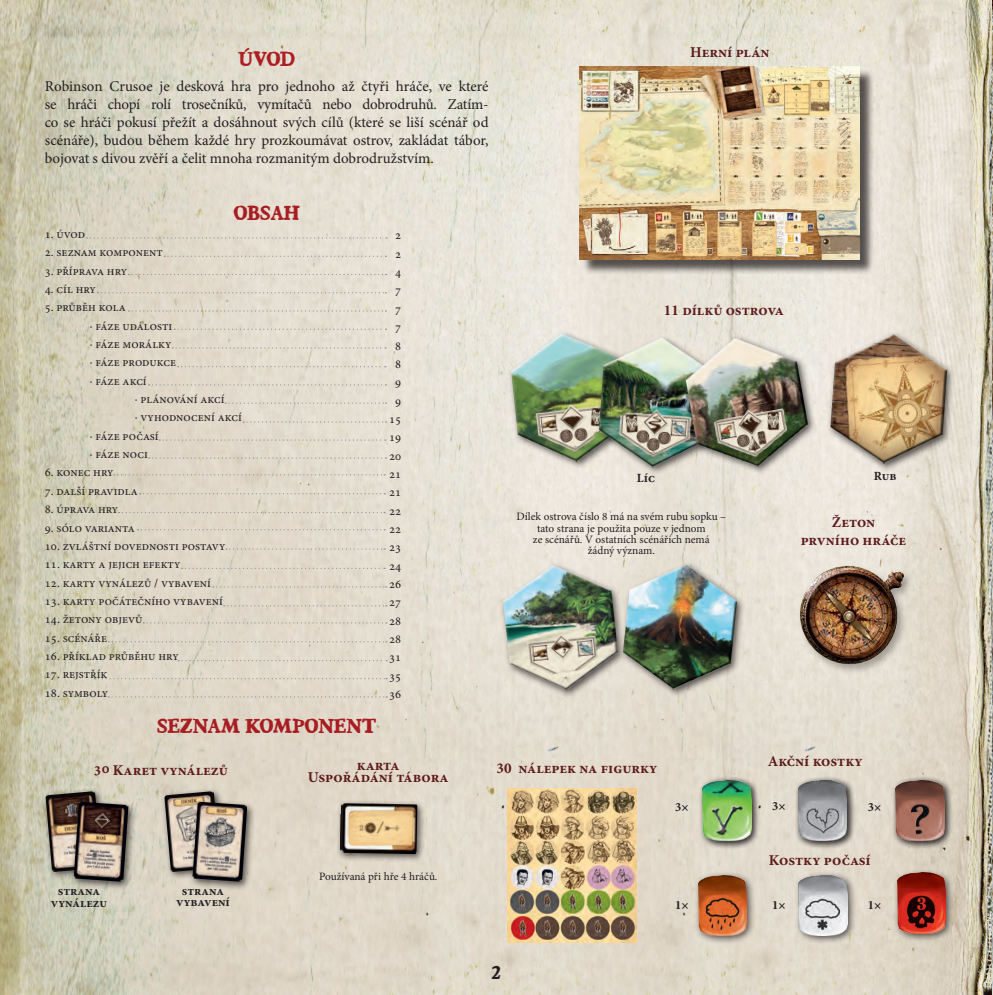
<style>
.page{position:relative;width:993px;height:995px;background:#fff}
.page>*{position:absolute;margin:0;border:0;box-sizing:border-box;transform-origin:0 0}
.NADPIS_1{font:20px "Bountifl";letter-spacing:-.02em;color:#a71d21}
.NADPIS_1-2{font:20px "Bountifl";color:#ad1e22}
.t1{font:18.75px "Bountifl";color:#231f20}
.INSTRUKCE{font:15px/18px "Minion Pro";color:#231f20;text-align:justify}
.hasła{font:700 15px "Minion Pro";color:#5d1a1c}
.INSTRUKCE-2{font:12.5px "Minion Pro";color:#231f20}
.hasła-2{font:700 12.5px "Minion Pro";color:#231f20}
.INSTRUKCE-3{font:11.25px/11.2px "Minion Pro";color:#231f20;text-align:center}
</style>
<div class="page">
<img style="left:0;top:0;width:993px;height:994px">
<div style="left:581px;top:68px;width:293px;height:207px;background:#231f20;opacity:.75"></div>
<img style="left:580px;top:67px;width:279px;height:193px">
<div style="left:507px;top:330px;width:131px;height:140px;background:#ece7dd"></div>
<img style="left:508px;top:328px;width:125px;height:139px">
<div style="left:595px;top:334px;width:129px;height:141px;background:#231f20;opacity:.75"></div>
<img style="left:596px;top:334px;width:84px;height:137px">
<div style="left:682px;top:334px;width:135px;height:141px;background:#ece8df"></div>
<img style="left:680px;top:328px;width:133px;height:148px">
<div style="left:826px;top:330px;width:130px;height:142px;background:#231f20;opacity:.75"></div>
<img style="left:828px;top:330px;width:121px;height:137px">
<div style="left:499px;top:561px;width:127px;height:137px;background:#e5ded1"></div>
<img style="left:500px;top:560px;width:119px;height:135px">
<div style="left:619px;top:561px;width:127px;height:136px;background:#231f20;opacity:.75"></div>
<img style="left:619px;top:559px;width:121px;height:136px">
<div style="left:699px;top:775px;width:254px;height:75px;background:#e3dcce"></div>
<div style="left:891px;top:775px;width:62px;height:75px;background:#231f20;opacity:.75"></div>
<img style="left:895px;top:780px;width:49px;height:60px">
<div style="left:794px;top:775px;width:62px;height:75px;background:#231f20;opacity:.75"></div>
<img style="left:798px;top:780px;width:49px;height:60px">
<div style="left:699px;top:775px;width:61px;height:75px;background:#231f20;opacity:.75"></div>
<img style="left:702px;top:780px;width:49px;height:60px">
<svg style="left:664px;top:601px;width:28px;height:27px"></svg>
<div style="left:42px;top:787px;width:68px;height:93px;background:#231f20;opacity:.75"></div>
<img style="left:45px;top:791px;width:57px;height:81px">
<div style="left:70px;top:797px;width:67px;height:93px;background:#231f20;opacity:.75"></div>
<img style="left:74px;top:801px;width:55px;height:80px">
<div style="left:161px;top:787px;width:68px;height:93px;background:#231f20;opacity:.75"></div>
<img style="left:164px;top:791px;width:56px;height:81px">
<div style="left:188px;top:797px;width:68px;height:93px;background:#231f20;opacity:.75"></div>
<img style="left:192px;top:801px;width:55px;height:80px">
<div style="left:336px;top:799px;width:90px;height:64px;background:#231f20;opacity:.75"></div>
<img style="left:340px;top:803px;width:77px;height:51px">
<div style="left:694px;top:870px;width:62px;height:75px;background:#231f20;opacity:.75"></div>
<img style="left:698px;top:875px;width:49px;height:60px">
<div style="left:795px;top:870px;width:61px;height:75px;background:#231f20;opacity:.75"></div>
<img style="left:799px;top:875px;width:48px;height:60px">
<div style="left:893px;top:868px;width:62px;height:74px;background:#231f20;opacity:.75"></div>
<img style="left:897px;top:872px;width:49px;height:61px">
<svg style="left:87px;top:237px;width:300px;height:1px"></svg>
<svg style="left:164px;top:255px;width:222px;height:2px"></svg>
<svg style="left:128px;top:274px;width:258px;height:1px"></svg>
<svg style="left:98px;top:292px;width:288px;height:1px"></svg>
<svg style="left:128px;top:310px;width:258px;height:1px"></svg>
<svg style="left:174px;top:328px;width:212px;height:2px"></svg>
<svg style="left:172px;top:347px;width:214px;height:1px"></svg>
<svg style="left:178px;top:366px;width:208px;height:1px"></svg>
<svg style="left:225px;top:402px;width:161px;height:2px"></svg>
<svg style="left:114px;top:474px;width:271px;height:1px"></svg>
<svg style="left:213px;top:586px;width:174px;height:1px"></svg>
<svg style="left:243px;top:421px;width:144px;height:1px"></svg>
<svg style="left:140px;top:493px;width:245px;height:1px"></svg>
<svg style="left:118px;top:512px;width:267px;height:1px"></svg>
<svg style="left:226px;top:548px;width:159px;height:1px"></svg>
<svg style="left:224px;top:605px;width:163px;height:1px"></svg>
<svg style="left:159px;top:439px;width:227px;height:1px"></svg>
<svg style="left:143px;top:622px;width:244px;height:1px"></svg>
<svg style="left:149px;top:457px;width:237px;height:1px"></svg>
<svg style="left:182px;top:567px;width:203px;height:2px"></svg>
<svg style="left:138px;top:529px;width:247px;height:1px"></svg>
<svg style="left:108px;top:641px;width:279px;height:1px"></svg>
<svg style="left:178px;top:660px;width:209px;height:1px"></svg>
<svg style="left:95px;top:678px;width:292px;height:1px"></svg>
<svg style="left:108px;top:696px;width:279px;height:1px"></svg>
<svg style="left:149px;top:384px;width:237px;height:1px"></svg>
<img style="left:747px;top:549px;width:209px;height:165px">
<img style="left:507px;top:788px;width:129px;height:153px">
<p class="NADPIS_1-2" style="left:238px;top:46px;width:59px">ÚVOD</p>
<p class="INSTRUKCE" style="left:45px;top:78px;width:445px">Robinson Crusoe je desková hra pro jednoho až čtyři hráče, ve které se hráči chopí rolí trosečníků, vymítačů nebo dobrodruhů. Zatím&shy;co se hráči pokusí přežít a dosáhnout svých cílů (které se liší scénář od scénáře), budou během každé hry prozkoumávat ostrov, zakládat tábor, bojovat s divou zvěří a čelit mnoha rozmanitým dobrodružstvím.</p>
<p class="NADPIS_1" style="left:233px;top:199px;width:68px">OBSAH</p>
<p class="INSTRUKCE-2" style="left:45px;top:225px;width:42px">1. úvod</p>
<p class="INSTRUKCE-2" style="left:45px;top:244px;width:119px">2. seznam komponent</p>
<p class="INSTRUKCE-2" style="left:45px;top:262px;width:84px">3. příprava hry</p>
<p class="INSTRUKCE-2" style="left:45px;top:280px;width:53px">4. cíl hry</p>
<p class="INSTRUKCE-2" style="left:45px;top:299px;width:82px">5. průběh kola</p>
<p class="INSTRUKCE-2" style="left:90px;top:317px;width:84px">· fáze události</p>
<p class="INSTRUKCE-2" style="left:90px;top:335px;width:83px">· fáze morálky</p>
<p class="INSTRUKCE-2" style="left:90px;top:354px;width:88px">· fáze produkce</p>
<p class="INSTRUKCE-2" style="left:90px;top:372px;width:58px">· fáze akcí</p>
<p class="INSTRUKCE-2" style="left:135px;top:390px;width:91px">· plánování akcí</p>
<p class="INSTRUKCE-2" style="left:135px;top:409px;width:108px">· vyhodnocení akcí</p>
<p class="INSTRUKCE-2" style="left:90px;top:427px;width:70px">· fáze počasí</p>
<p class="INSTRUKCE-2" style="left:90px;top:445px;width:60px">· fáze noci</p>
<p class="INSTRUKCE-2" style="left:45px;top:464px;width:70px">6. konec hry</p>
<p class="INSTRUKCE-2" style="left:45px;top:482px;width:94px">7. další pravidla</p>
<p class="INSTRUKCE-2" style="left:45px;top:500px;width:75px">8. úprava hry</p>
<p class="INSTRUKCE-2" style="left:45px;top:519px;width:91px">9. sólo varianta</p>
<p class="INSTRUKCE-2" style="left:45px;top:537px;width:182px">10. zvláštní dovednosti postavy</p>
<p class="INSTRUKCE-2" style="left:45px;top:556px;width:137px">11. karty a jejich efekty</p>
<p class="INSTRUKCE-2" style="left:45px;top:574px;width:167px">12. karty vynálezů / vybavení</p>
<p class="INSTRUKCE-2" style="left:45px;top:592px;width:180px">13. karty počátečního vybavení</p>
<p class="INSTRUKCE-2" style="left:45px;top:611px;width:99px">14. žetony objevů</p>
<p class="INSTRUKCE-2" style="left:45px;top:629px;width:64px">15. scénáře</p>
<p class="INSTRUKCE-2" style="left:45px;top:647px;width:135px">16. příklad průběhu hry</p>
<p class="INSTRUKCE-2" style="left:45px;top:666px;width:64px">17. rejstřík</p>
<p class="INSTRUKCE-2" style="left:45px;top:684px;width:65px">18. symboly</p>
<p class="NADPIS_1" style="left:157px;top:713px;width:221px">SEZNAM KOMPONENT</p>
<p class="INSTRUKCE-2" style="left:395px;top:227px;width:8px">2</p>
<p class="INSTRUKCE-2" style="left:395px;top:245px;width:8px">2</p>
<p class="INSTRUKCE-2" style="left:395px;top:264px;width:8px">4</p>
<p class="INSTRUKCE-2" style="left:395px;top:282px;width:8px">7</p>
<p class="INSTRUKCE-2" style="left:395px;top:300px;width:8px">7</p>
<p class="INSTRUKCE-2" style="left:395px;top:319px;width:8px">7</p>
<p class="INSTRUKCE-2" style="left:395px;top:337px;width:8px">8</p>
<p class="INSTRUKCE-2" style="left:395px;top:355px;width:8px">8</p>
<p class="INSTRUKCE-2" style="left:395px;top:374px;width:8px">9</p>
<p class="INSTRUKCE-2" style="left:395px;top:392px;width:8px">9</p>
<p class="INSTRUKCE-2" style="left:389px;top:410px;width:14px">15</p>
<p class="INSTRUKCE-2" style="left:389px;top:429px;width:14px">19</p>
<p class="INSTRUKCE-2" style="left:389px;top:447px;width:14px">20</p>
<p class="INSTRUKCE-2" style="left:389px;top:465px;width:14px">21</p>
<p class="INSTRUKCE-2" style="left:389px;top:484px;width:14px">21</p>
<p class="INSTRUKCE-2" style="left:389px;top:502px;width:14px">22</p>
<p class="INSTRUKCE-2" style="left:389px;top:520px;width:14px">22</p>
<p class="INSTRUKCE-2" style="left:389px;top:539px;width:14px">23</p>
<p class="INSTRUKCE-2" style="left:389px;top:557px;width:14px">24</p>
<p class="INSTRUKCE-2" style="left:389px;top:575px;width:14px">26</p>
<p class="INSTRUKCE-2" style="left:389px;top:594px;width:14px">27</p>
<p class="INSTRUKCE-2" style="left:389px;top:612px;width:14px">28</p>
<p class="INSTRUKCE-2" style="left:389px;top:630px;width:14px">28</p>
<p class="INSTRUKCE-2" style="left:389px;top:649px;width:14px">31</p>
<p class="INSTRUKCE-2" style="left:389px;top:667px;width:14px">35</p>
<p class="INSTRUKCE-2" style="left:389px;top:685px;width:14px">36</p>
<p class="hasła" style="left:690px;top:41px;width:81px">Herní plán</p>
<p class="hasła" style="left:664px;top:300px;width:122px">11 dílků ostrova</p>
<p class="hasła-2" style="left:636px;top:469px;width:20px">Líc</p>
<p class="INSTRUKCE-3" style="left:516px;top:511px;width:211px">Dílek ostrova číslo 8 má na svém rubu sopku – tato strana je použita pouze v jednom<br>ze scénářů. V ostatních scénářích nemá<br>žádný význam.</p>
<p class="hasła-2" style="left:874px;top:466px;width:24px">Rub</p>
<p class="hasła" style="left:831px;top:512px;width:45px">Žeton</p>
<p class="hasła" style="left:800px;top:530px;width:107px">prvního hráče</p>
<p class="hasła" style="left:94px;top:759px;width:135px">30 Karet vynálezů</p>
<p class="hasła" style="left:357px;top:754px;width:44px">karta</p>
<p class="hasła" style="left:308px;top:766px;width:142px">Uspořádání tábora</p>
<p class="hasła" style="left:496px;top:757px;width:162px">30 nálepek na figurky</p>
<p class="hasła" style="left:767px;top:750px;width:96px">Akční kostky</p>
<p class="hasła-2" style="left:675px;top:797px;width:15px">3×</p>
<p class="hasła-2" style="left:772px;top:797px;width:15px">3×</p>
<p class="hasła-2" style="left:867px;top:797px;width:15px">3×</p>
<p class="hasła-2" style="left:58px;top:882px;width:44px">strana</p>
<p class="hasła-2" style="left:51px;top:893px;width:58px">vynálezu</p>
<p class="hasła-2" style="left:182px;top:881px;width:44px">strana</p>
<p class="hasła-2" style="left:176px;top:892px;width:55px">vybavení</p>
<p class="INSTRUKCE-3" style="left:319px;top:870px;width:120px">Používaná při hře 4 hráčů.</p>
<p class="hasła" style="left:769px;top:849px;width:103px">Kostky počasí</p>
<p class="hasła-2" style="left:675px;top:896px;width:15px">1×</p>
<p class="hasła-2" style="left:772px;top:895px;width:15px">1×</p>
<p class="hasła-2" style="left:867px;top:896px;width:15px">1×</p>
<p class="t1" style="left:491px;top:960px;width:11px">2</p>
</div>
